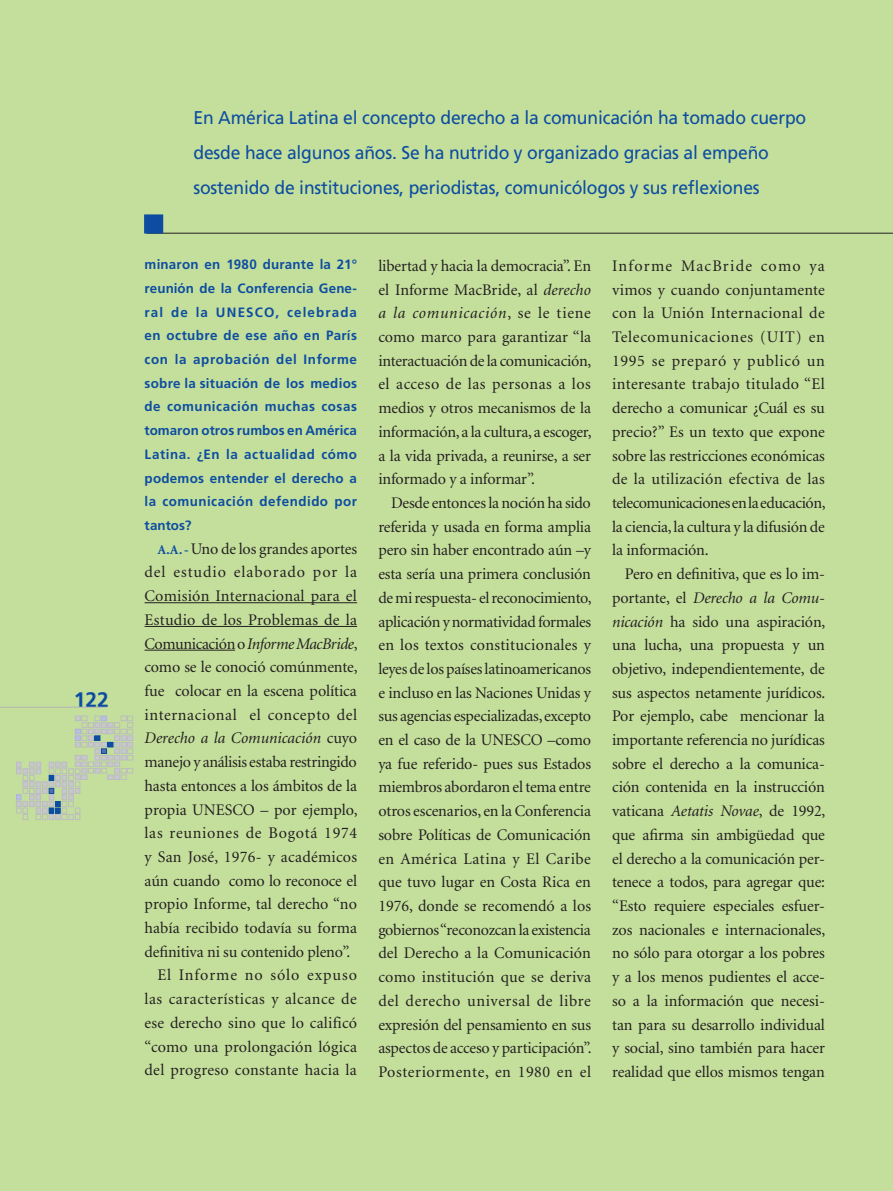
<style>
.page{position:relative;width:893px;height:1191px;background:#c4df9b}
.page>*{position:absolute;margin:0;border:0;box-sizing:border-box;transform-origin:0 0}
.t1{font:700 21px "Frutiger";color:#0d4da1}
.t2{font:18.45px/35.2px "Frutiger";letter-spacing:-.01em;color:#0d4da1;scale:.95 1}
.t3{font:16.2px/23.7px "Minion";color:#231f20;text-align:justify}
.t4{font:16.2px "Minion";letter-spacing:.02em;color:#231f20}
.t5{font:16.2px "Minion";letter-spacing:-.02em;color:#231f20}
.t6{font:italic 16.2px "Minion";letter-spacing:-.025em;color:#231f20}
.t7{font:16.2px "Minion";letter-spacing:.03em;color:#231f20}
.t8{font:16.2px "Minion";letter-spacing:.035em;color:#231f20}
.t9{font:italic 16.2px "Minion";letter-spacing:-.005em;color:#231f20}
.t10{font:16.2px "Minion";letter-spacing:.06em;color:#231f20}
.t11{font:16.2px "Minion";letter-spacing:.045em;color:#231f20}
.t12{font:16.2px "Minion";letter-spacing:.055em;color:#231f20}
.t13{font:700 13.5px/23.7px "Frutiger";letter-spacing:.035em;color:#0d4da1;text-align:justify}
.s1{font-weight:700;font-size:13.5px;color:#0d4da1}
.s2{font-style:normal}
.s3{font-style:italic}
</style>
<div class="page">
<hr style="left:147px;top:233px;width:746px;height:1px;background:#231f20">
<div style="left:145px;top:215px;width:17px;height:18px;background:#0d4da1"></div>
<div style="left:144px;top:214px;width:19px;height:19px;border:2px solid #0d4da1"></div>
<hr style="left:0;top:707px;width:107px;height:1px;background:#b2b3b7">
<svg style="left:16px;top:716px;width:117px;height:103px"></svg>
<hr style="left:892px;top:0;width:1px;height:1191px;background:#c4df9b">
<hr style="left:145px;top:602px;width:212px;height:1px;background:#231f20">
<hr style="left:145px;top:626px;width:212px;height:1px;background:#231f20">
<hr style="left:145px;top:650px;width:90px;height:1px;background:#231f20">
<p class="t1" style="left:74px;top:687px;width:37px">122</p>
<p class="t2" style="left:193px;top:99px;width:647px">En América Lati- na el concepto derecho a la comu- nicación ha tomado cuerpo des-de hace algunos años. Se ha nutrido y organizado gracias al empeño sostenido de institucio-nes, periodistas, comunicólogos y sus reflexiones</p>
<p class="t13" style="left:145px;top:252px;width:214px">minaron en 1980 durante la 21° reunión de la Conferencia Gene&shy;ral de la UNESCO, celebrada en octubre de ese año en París con la aprobación del Informe sobre la situación de los medios de comunicación muchas cosas tomaron otros rumbos en América Latina. ¿En la actualidad cómo podemos entender el derecho a la comunicación defendido por tantos?</p>
<p class="t3" style="left:157px;top:537px;width:201px"><span class="s1">A.A. -</span> Uno de los grandes aportes</p>
<p class="t10" style="left:145px;top:564px;width:214px">del estudio elaborado por la</p>
<p class="t3" style="left:145px;top:584px;width:214px">Comisión Internacional para el</p>
<p class="t4" style="left:145px;top:611px;width:214px">Estudio de los Problemas de la</p>
<p class="t6" style="left:145px;top:635px;width:214px"><span class="s2">Comunicación o</span> Informe MacBride<span class="s2">,</span></p>
<p class="t3" style="left:145px;top:656px;width:214px">como se le conoció comúnmente,</p>
<p class="t3" style="left:145px;top:679px;width:214px">fue colocar en la escena política</p>
<p class="t8" style="left:145px;top:706px;width:214px">internacional el concepto del</p>
<p class="t9" style="left:145px;top:730px;width:214px">Derecho a la Comunicación <span class="s2">cuyo</span></p>
<p class="t5" style="left:145px;top:754px;width:214px">manejo y análisis estaba restringido</p>
<p class="t3" style="left:145px;top:774px;width:214px">hasta entonces a los ámbitos de la</p>
<p class="t3" style="left:145px;top:798px;width:215px">propia UNESCO – por ejemplo,</p>
<p class="t11" style="left:145px;top:825px;width:214px">las reuniones de Bogotá 1974</p>
<p class="t3" style="left:145px;top:845px;width:214px">y San José, 1976- y académicos</p>
<p class="t3" style="left:145px;top:869px;width:214px">aún cuando como lo reconoce el</p>
<p class="t3" style="left:145px;top:893px;width:214px">propio Informe, tal derecho “no</p>
<p class="t3" style="left:145px;top:916px;width:214px">había recibido todavía su forma</p>
<p class="t3" style="left:145px;top:940px;width:207px">definitiva ni su contenido pleno”.</p>
<p class="t12" style="left:157px;top:967px;width:201px">El Informe no sólo expuso</p>
<p class="t7" style="left:145px;top:991px;width:214px">las características y alcance de</p>
<p class="t3" style="left:145px;top:1011px;width:214px">ese derecho sino que lo calificó</p>
<p class="t3" style="left:145px;top:1035px;width:214px">“como una prolongación lógica</p>
<p class="t4" style="left:145px;top:1062px;width:214px">del progreso constante hacia la</p>
<p class="t3" style="left:378px;top:254px;width:215px">libertad y hacia la democracia”. En el Informe MacBride, al <span class="s3">derecho a la comunicación</span>, se le tiene como marco para garantizar “la interactuación de la comunicación, el acceso de las personas a los medios y otros mecanismos de la información, a la cultura, a escoger, a la vida privada, a reunirse, a ser informado y a informar”.</p>
<p class="t3" style="left:378px;top:491px;width:215px;text-indent:13px">Desde entonces la noción ha sido referida y usada en forma amplia pero sin haber encontrado aún –y esta sería una primera conclusión de mi respuesta- el reconocimiento, aplicación y normatividad formales en los textos constitucionales y leyes de los países latinoamericanos e incluso en las Naciones Unidas y sus agencias especializadas, excepto en el caso de la UNESCO –como ya fue referido- pues sus Estados miembros abordaron el tema entre otros escenarios, en la Conferencia sobre Políticas de Comunicación en América Latina y El Caribe que tuvo lugar en Costa Rica en 1976, donde se recomendó a los gobiernos “reconozcan la existencia del Derecho a la Comunicación como institución que se deriva del derecho universal de libre expresión del pensamiento en sus aspectos de acceso y participación”.<br>Posteriormente, en 1980 en el</p>
<p class="t3" style="left:612px;top:254px;width:215px">Informe MacBride como ya vimos y cuando conjuntamente con la Unión Internacional de Telecomunicaciones (UIT) en 1995 se preparó y publicó un interesante trabajo titulado “El derecho a comunicar ¿Cuál es su precio?” Es un texto que expone sobre las restricciones económicas de la utilización efectiva de las telecomunicaciones en la educación, la ciencia, la cultura y la difusión de la información.</p>
<p class="t3" style="left:612px;top:562px;width:215px;text-indent:13px">Pero en definitiva, que es lo im&shy;portante, el <span class="s3">Derecho a la Comu&shy;nicación</span> ha sido una aspiración, una lucha, una propuesta y un objetivo, independientemente, de sus aspectos netamente jurídicos.<br>Por ejemplo, cabe mencionar la importante referencia no jurídicas sobre el derecho a la comunica&shy;ción contenida en la instrucción vaticana <span class="s3">Aetatis Novae</span>, de 1992, que afirma sin ambigüedad que el derecho a la comunicación per&shy;tenece a todos, para agregar que: “Esto requiere especiales esfuer&shy;zos nacionales e internacionales, no sólo para otorgar a los pobres y a los menos pudientes el acce&shy;so a la información que necesi&shy;tan para su desarrollo individual y social, sino también para hacer realidad que ellos mismos tengan</p>
</div>
